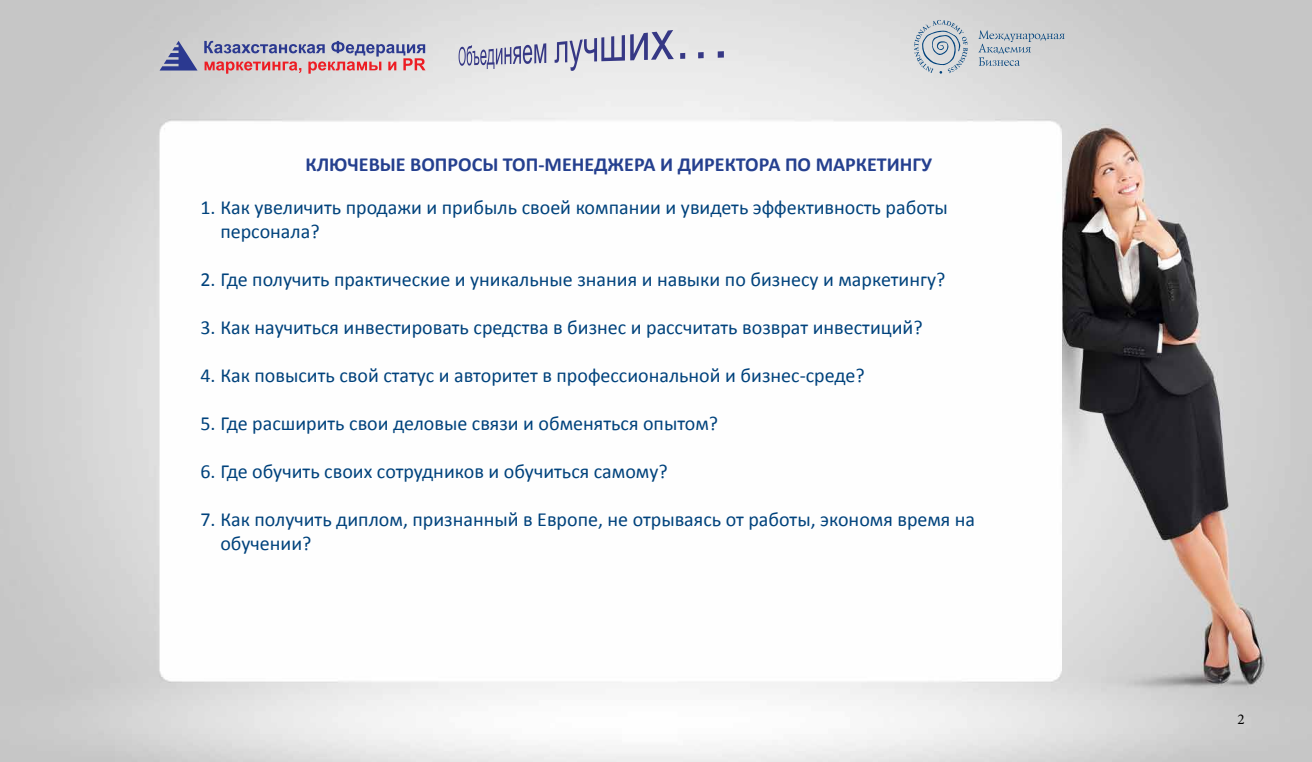
<style>
.page{position:relative;width:1312px;height:762px;background:#fff}
.page>*{position:absolute;margin:0;border:0;box-sizing:border-box;transform-origin:0 0}
.t1{font:20px/24px "Calibri";color:#00427c}
.t2{font:700 20px "Calibri";color:#25408f}
.t3{font:15px "Minion Pro";color:#000}
</style>
<div class="page">
<img style="left:0;top:0;width:1311px;height:762px">
<svg style="left:159px;top:41px;width:38px;height:30px"></svg>
<svg style="left:204px;top:41px;width:221px;height:33px;background:#c1a6b4"></svg>
<svg style="left:458px;top:30px;width:265px;height:41px;background:#c7c7d5"></svg>
<svg style="left:978px;top:30px;width:86px;height:36px;background:#bec5cb"></svg>
<svg style="left:913px;top:20px;width:54px;height:54px;background:#bdc6ce"></svg>
<p class="t2" style="left:305px;top:151px;width:628px">КЛЮЧЕВЫЕ ВОПРОСЫ ТОП-МЕНЕДЖЕРА И ДИРЕКТОРА ПО МАРКЕТИНГУ</p>
<p class="t1" style="left:220px;top:196px;width:728px;text-indent:-20px">1. Как увеличить продажи и прибыль своей компании и увидеть эффективность работы персонала?</p>
<p class="t1" style="left:200px;top:268px;width:746px">2. Где получить практические и уникальные знания и навыки по бизнесу и маркетингу?</p>
<p class="t1" style="left:200px;top:316px;width:723px">3. Как научиться инвестировать средства в бизнес и рассчитать возврат инвестиций?</p>
<p class="t1" style="left:200px;top:364px;width:665px">4. Как повысить свой статус и авторитет в профессиональной и бизнес-среде?</p>
<p class="t1" style="left:200px;top:412px;width:519px">5. Где расширить свои деловые связи и обменяться опытом?</p>
<p class="t1" style="left:200px;top:460px;width:469px">6. Где обучить своих сотрудников и обучиться самому?</p>
<p class="t1" style="left:220px;top:508px;width:756px;text-indent:-20px">7. Как получить диплом, признанный в Европе, не отрываясь от работы, экономя время на обучении?</p>
<p class="t3" style="left:1237px;top:709px;width:9px">2</p>
</div>
